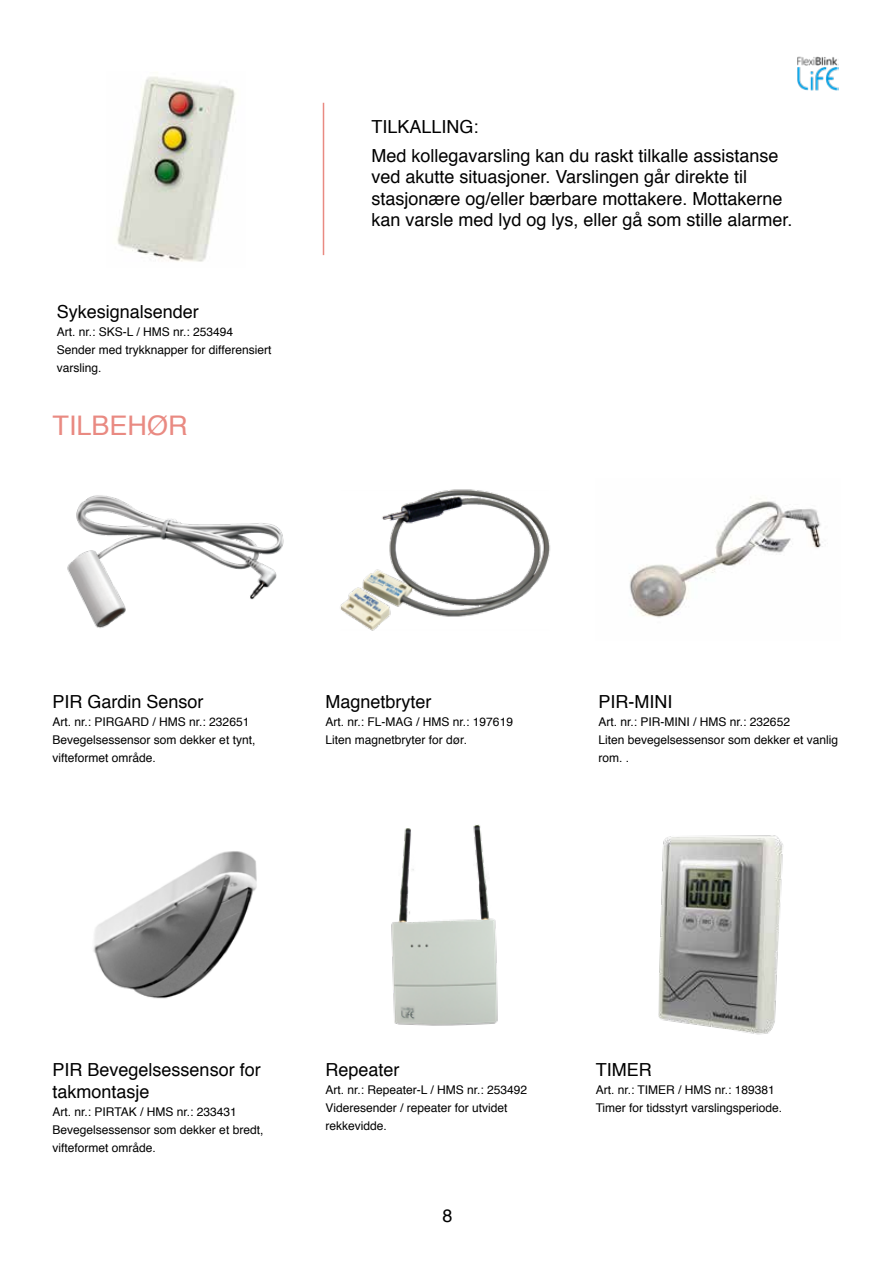
<style>
.page{position:relative;width:893px;height:1263px;background:#fff}
.page>*{position:absolute;margin:0;border:0;box-sizing:border-box;transform-origin:0 0}
.t1{font:27px "Helvetica";color:#e98a82}
.t2{font:18px/21.6px "Helvetica";color:#000}
.t3{font:12px/18px "Helvetica";color:#000}
</style>
<div class="page">
<img style="left:797px;top:56px;width:42px;height:35px">
<img style="left:67px;top:495px;width:217px;height:133px">
<img style="left:340px;top:489px;width:210px;height:142px">
<img style="left:629px;top:497px;width:194px;height:121px">
<img style="left:93px;top:851px;width:164px;height:148px">
<img style="left:391px;top:824px;width:107px;height:202px">
<img style="left:658px;top:835px;width:125px;height:200px">
<hr style="left:323px;top:103px;width:1px;height:152px;background:#e98a82">
<img style="left:117px;top:76px;width:119px;height:186px">
<h2 class="t2" style="left:57px;top:301px;width:144px">Sykesignalsender</h2>
<p class="t3" style="left:57px;top:323px;width:216px">Art. nr.: SKS-L / HMS nr.: 253494<br>Sender med trykknapper for differensiert varsling.</p>
<h1 class="t1" style="left:53px;top:405px;width:137px">TILBEHØR</h1>
<h2 class="t2" style="left:371px;top:113px;width:409px;line-height:28.5px">TILKALLING:<br>Med kollegavarsling kan du raskt tilkalle assistanse</h2>
<h2 class="t2" style="left:371px;top:167px;width:423px">ved akutte situasjoner. Varslingen går direkte til stasjonære og/eller bærbare mottakere. Mottakerne kan varsle med lyd og lys, eller gå som stille alarmer.</h2>
<h2 class="t2" style="left:53px;top:691px;width:153px">PIR Gardin Sensor</h2>
<p class="t3" style="left:53px;top:713px;width:204px">Art. nr.: PIRGARD / HMS nr.: 232651<br>Bevegelsessensor som dekker et tynt, vifteformet område.</p>
<h2 class="t2" style="left:326px;top:691px;width:108px">Magnetbryter</h2>
<p class="t3" style="left:326px;top:713px;width:189px">Art. nr.: FL-MAG / HMS nr.: 197619<br>Liten magnetbryter for dør.</p>
<h2 class="t2" style="left:599px;top:691px;width:75px">PIR-MINI</h2>
<p class="t3" style="left:599px;top:713px;width:241px">Art. nr.: PIR-MINI / HMS nr.: 232652<br>Liten bevegelsessensor som dekker et vanlig rom. .</p>
<h2 class="t2" style="left:53px;top:1060px;width:210px">PIR Bevegelsessensor for takmontasje</h2>
<p class="t3" style="left:53px;top:1103px;width:212px">Art. nr.: PIRTAK / HMS nr.: 233431<br>Bevegelsessensor som dekker et bredt, vifteformet område.</p>
<h2 class="t2" style="left:326px;top:1060px;width:76px">Repeater</h2>
<p class="t3" style="left:326px;top:1081px;width:203px">Art. nr.: Repeater-L / HMS nr.: 253492<br>Videresender / repeater for utvidet rekkevidde.</p>
<h2 class="t2" style="left:442px;top:1206px;width:12px">8</h2>
<h2 class="t2" style="left:596px;top:1060px;width:57px">TIMER</h2>
<p class="t3" style="left:596px;top:1081px;width:188px">Art. nr.: TIMER / HMS nr.: 189381<br>Timer for tidsstyrt varslingsperiode.</p>
</div>
